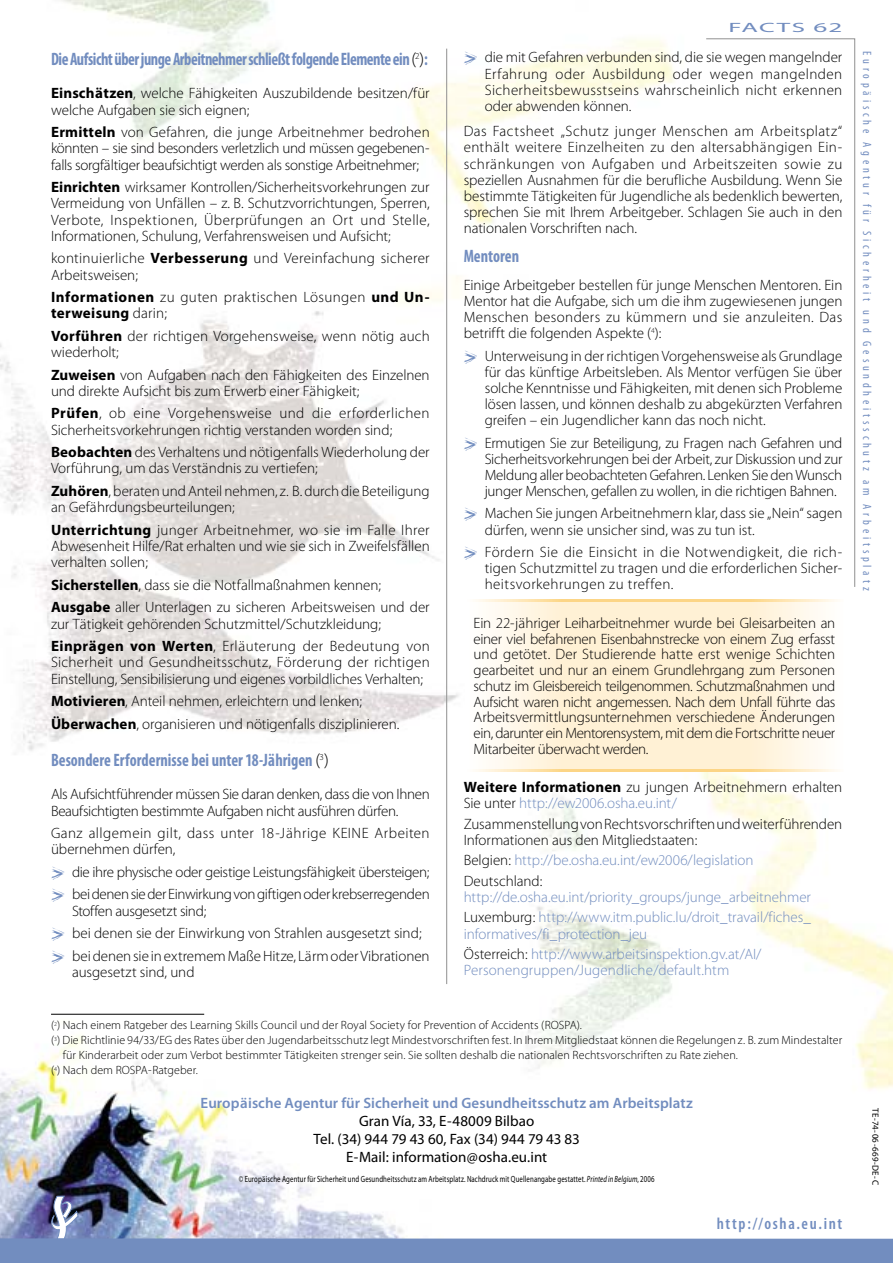
<style>
.page{position:relative;width:893px;height:1263px;background:#fff}
.page>*{position:absolute;margin:0;border:0;box-sizing:border-box;transform-origin:0 0}
.t1{font:700 condensed 18px "Myriad Pro";letter-spacing:-.03em;color:#728dbf;scale:.9 1}
.t2{font:700 condensed 18px "Myriad Pro";color:#728dbf;scale:.9 1}
.t3{font:600 condensed 16.5px "Myriad Pro";letter-spacing:.1em;color:#728dbf}
.t4{font:300 15px/16.2px "Myriad Pro";letter-spacing:-.005em;color:#000}
.t5{font:300 15px/20.4px "Myriad Pro";color:#728dbf}
.t6{font:300 15px/16.2px "Myriad Pro";letter-spacing:.025em;color:#000}
.t7{font:300 15px/16.2px "Myriad Pro";letter-spacing:-.025em;color:#000}
.t8{font:15px/18px "Myriad Pro";color:#000;text-align:center}
.t9{font:300 15px/16.2px "Myriad Pro";letter-spacing:.02em;color:#000}
.t10{font:600 15px "Myriad Pro";color:#728dbf}
.t11{font:13.5px "Myriad Pro";letter-spacing:.035em;color:#728dbf;scale:2 1}
.t12{font:300 12px "Myriad Pro";letter-spacing:.005em;color:#000}
.t13{font:condensed 12px "Myriad Pro";letter-spacing:.31em;color:#728dbf}
.t14{font:9px "Myriad Pro";letter-spacing:.02em;color:#000;scale:.75 1}
.t15{font:9px "Myriad Pro";letter-spacing:.02em;color:#000}
.s1{font-weight:300;font-stretch:normal;color:#000}
.s2{font-weight:700}
.s3{color:#728dbf}
.s4{color:#000}
.s5{font-style:italic}
</style>
<div class="page">
<img style="left:0;top:0;width:892px;height:1196px">
<svg style="left:0;top:1196px;width:892px;height:67px"></svg>
<svg style="left:705px;top:38px;width:150px;height:550px"></svg>
<hr style="left:446px;top:49px;width:1px;height:935px;background:#909090">
<hr style="left:51px;top:1014px;width:153px;height:1px;background:#000">
<svg style="left:465px;top:602px;width:378px;height:167px"></svg>
<svg style="left:465px;top:599px;width:378px;height:3px"></svg>
<svg style="left:465px;top:769px;width:378px;height:2px"></svg>
<p class="t1" style="left:51px;top:52px;width:420px">Die Aufsicht über junge Arbeitnehmer schließt folgende Elemente ein <span class="s1">(</span><sup>2</sup><span class="s1">)</span>:</p>
<p class="t4" style="left:51px;top:87px;width:380px"><span class="s2">Einschätzen</span>, welche Fähigkeiten Auszubildende besitzen/für welche Aufgaben sie sich eignen;</p>
<p class="t4" style="left:51px;top:125px;width:380px;text-align:justify"><span class="s2">Ermitteln</span> von Gefahren, die junge Arbeitnehmer bedrohen könnten – sie sind besonders verletzlich und müssen gegebenen&shy;falls sorgfältiger beaufsichtigt werden als sonstige Arbeitnehmer;</p>
<p class="t4" style="left:51px;top:180px;width:380px;text-align:justify"><span class="s2">Einrichten</span> wirksamer Kontrollen/Sicherheitsvorkehrungen zur Vermeidung von Unfällen – z. B. Schutzvorrichtungen, Sperren, Verbote, Inspektionen, Überprüfungen an Ort und Stelle, Informationen, Schulung, Verfahrensweisen und Aufsicht;</p>
<p class="t9" style="left:51px;top:252px;width:380px">kontinuierliche <span class="s2">Verbesserung</span> und Vereinfachung sicherer<br>Arbeitsweisen;</p>
<p class="t6" style="left:51px;top:290px;width:380px"><span class="s2">Informationen</span> zu guten praktischen Lösungen <span class="s2">und Un&shy;terweisung</span> darin;</p>
<p class="t4" style="left:51px;top:329px;width:380px"><span class="s2">Vorführen</span> der richtigen Vorgehensweise, wenn nötig auch wiederholt;</p>
<p class="t4" style="left:51px;top:368px;width:380px"><span class="s2">Zuweisen</span> von Aufgaben nach den Fähigkeiten des Einzelnen und direkte Aufsicht bis zum Erwerb einer Fähigkeit;</p>
<p class="t4" style="left:51px;top:407px;width:380px"><span class="s2">Prüfen</span>, ob eine Vorgehensweise und die erforderlichen<br>Sicherheitsvorkehrungen richtig verstanden worden sind;</p>
<p class="t4" style="left:51px;top:446px;width:380px"><span class="s2">Beobachten</span> des Verhaltens und nötigenfalls Wiederholung der<br>Vorführung, um das Verständnis zu vertiefen;</p>
<p class="t4" style="left:51px;top:484px;width:380px"><span class="s2">Zuhören</span>, beraten und Anteil nehmen, z. B. durch die Beteiligung an Gefährdungsbeurteilungen;</p>
<p class="t4" style="left:51px;top:523px;width:380px;text-align:justify"><span class="s2">Unterrichtung</span> junger Arbeitnehmer, wo sie im Falle Ihrer Abwesenheit Hilfe/Rat erhalten und wie sie sich in Zweifelsfällen verhalten sollen;</p>
<p class="t4" style="left:51px;top:575px;width:380px;line-height:22.6px"><span class="s2">Sicherstellen</span>, dass sie die Notfallmaßnahmen kennen;<br><span class="s2">Ausgabe</span> aller Unterlagen zu sicheren Arbeitsweisen und der</p>
<p class="t4" style="left:51px;top:614px;width:380px;line-height:22.6px">zur Tätigkeit gehörenden Schutzmittel/Schutzkleidung;<br><span class="s2">Einprägen von Werten</span>, Erläuterung der Bedeutung von</p>
<p class="t4" style="left:51px;top:656px;width:380px">Sicherheit und Gesundheitsschutz, Förderung der richtigen<br>Einstellung, Sensibilisierung und eigenes vorbildliches Verhalten;</p>
<p class="t4" style="left:51px;top:691px;width:350px;line-height:22.6px"><span class="s2">Motivieren</span>, Anteil nehmen, erleichtern und lenken;<br><span class="s2">Überwachen</span>, organisieren und nötigenfalls disziplinieren.</p>
<p class="t2" style="left:51px;top:753px;width:310px">Besondere Erfordernisse bei unter 18-Jährigen <span class="s1">(</span><sup>3</sup><span class="s1">)</span></p>
<p class="t7" style="left:51px;top:788px;width:380px">Als Aufsichtführender müssen Sie daran denken, dass die von Ihnen<br>Beaufsichtigten bestimmte Aufgaben nicht ausführen dürfen.</p>
<p class="t6" style="left:51px;top:826px;width:380px">Ganz allgemein gilt, dass unter 18-Jährige KEINE Arbeiten übernehmen dürfen,</p>
<p class="t4" style="left:51px;top:862px;width:380px;line-height:22.6px"><sub>&gt;</sub> die ihre physische oder geistige Leistungsfähigkeit übersteigen; <sub>&gt;</sub> bei denen sie der Einwirkung von giftigen oder krebserregenden</p>
<p class="t4" style="left:51px;top:901px;width:380px;line-height:22.6px;text-indent:21px">Stoffen ausgesetzt sind;<br><sub>&gt;</sub> bei denen sie der Einwirkung von Strahlen ausgesetzt sind; <sub>&gt;</sub> bei denen sie in extremem Maße Hitze, Lärm oder Vibrationen</p>
<p class="t4" style="left:72px;top:965px;width:124px">ausgesetzt sind, und</p>
<p class="t11" style="left:728px;top:22px;width:58px">FACTS 62</p>
<p class="t4" style="left:484px;top:51px;width:359px;text-align:justify;text-indent:-21px"><sub>&gt;</sub> die mit Gefahren verbunden sind, die sie wegen mangelnder Erfahrung oder Ausbildung oder wegen mangelnden Sicherheitsbewusstseins wahrscheinlich nicht erkennen oder abwenden können.</p>
<p class="t4" style="left:463px;top:125px;width:380px;text-align:justify">Das Factsheet „Schutz junger Menschen am Arbeitsplatz“ enthält weitere Einzelheiten zu den altersabhängigen Ein&shy;schränkungen von Aufgaben und Arbeitszeiten sowie zu speziellen Ausnahmen für die berufliche Ausbildung. Wenn Sie bestimmte Tätigkeiten für Jugendliche als bedenklich bewerten, sprechen Sie mit Ihrem Arbeitgeber. Schlagen Sie auch in den nationalen Vorschriften nach.</p>
<p class="t2" style="left:463px;top:250px;width:63px">Mentoren</p>
<p class="t4" style="left:463px;top:278px;width:380px;text-align:justify">Einige Arbeitgeber bestellen für junge Menschen Mentoren. Ein Mentor hat die Aufgabe, sich um die ihm zugewiesenen jungen Menschen besonders zu kümmern und sie anzuleiten. Das betrifft die folgenden Aspekte (<sup>4</sup>):</p>
<p class="t4" style="left:484px;top:349px;width:359px;text-align:justify;text-indent:-21px"><sub>&gt;</sub> Unterweisung in der richtigen Vorgehensweise als Grundlage für das künftige Arbeitsleben. Als Mentor verfügen Sie über solche Kenntnisse und Fähigkeiten, mit denen sich Probleme lösen lassen, und können deshalb zu abgekürzten Verfahren greifen – ein Jugendlicher kann das noch nicht.</p>
<p class="t4" style="left:484px;top:436px;width:359px;text-align:justify;text-indent:-21px"><sub>&gt;</sub> Ermutigen Sie zur Beteiligung, zu Fragen nach Gefahren und Sicherheitsvorkehrungen bei der Arbeit, zur Diskussion und zur Meldung aller beobachteten Gefahren. Lenken Sie den Wunsch junger Menschen, gefallen zu wollen, in die richtigen Bahnen.</p>
<p class="t4" style="left:484px;top:507px;width:359px;text-indent:-21px"><sub>&gt;</sub> Machen Sie jungen Arbeitnehmern klar, dass sie „Nein“ sagen dürfen, wenn sie unsicher sind, was zu tun ist.</p>
<p class="t4" style="left:484px;top:545px;width:359px;text-align:justify;text-indent:-21px"><sub>&gt;</sub> Fördern Sie die Einsicht in die Notwendigkeit, die rich&shy;tigen Schutzmittel zu tragen und die erforderlichen Sicher&shy;heitsvorkehrungen zu treffen.</p>
<p class="t4" style="left:473px;top:616px;width:363px;line-height:15.8px;text-align:justify">Ein 22-jähriger Leiharbeitnehmer wurde bei Gleisarbeiten an einer viel befahrenen Eisenbahnstrecke von einem Zug erfasst und getötet. Der Studierende hatte erst wenige Schichten gearbeitet und nur an einem Grundlehrgang zum Personen schutz im Gleisbereich teilgenommen. Schutzmaßnahmen und Aufsicht waren nicht angemessen. Nach dem Unfall führte das Arbeitsvermittlungsunternehmen verschiedene Änderungen ein, darunter ein Mentorensystem, mit dem die Fortschritte neuer Mitarbeiter überwacht werden.</p>
<p class="t4" style="left:463px;top:780px;width:380px"><span class="s2">Weitere Informationen</span> zu jungen Arbeitnehmern erhalten<br>Sie unter <span class="s3">http://ew2006.osha.eu.int/</span></p>
<p class="t4" style="left:463px;top:817px;width:380px">Zusammenstellung von Rechtsvorschriften und weiterführenden<br>Informationen aus den Mitgliedstaaten:</p>
<p class="t5" style="left:463px;top:851px;width:291px"><span class="s4">Belgien:</span> http://be.osha.eu.int/ew2006/legislation<br><span class="s4">Deutschland:</span></p>
<p class="t5" style="left:463px;top:888px;width:349px">http://de.osha.eu.int/priority_groups/junge_arbeitnehmer<br><span class="s4">Luxemburg:</span> http://www.itm.public.lu/droit_travail/fiches_</p>
<p class="t5" style="left:463px;top:925px;width:299px">informatives/fi_protection_jeu<br><span class="s4">Österreich:</span> http://www.arbeitsinspektion.gv.at/AI/</p>
<p class="t5" style="left:463px;top:961px;width:267px">Personengruppen/Jugendliche/default.htm</p>
<p class="t12" style="left:51px;top:1021px;width:532px">(<sup>2</sup>) Nach einem Ratgeber des Learning Skills Council und der Royal Society for Prevention of Accidents (ROSPA).</p>
<p class="t12" style="left:51px;top:1036px;width:792px">(<sup>3</sup>) Die Richtlinie 94/33/EG des Rates über den Jugendarbeitsschutz legt Mindestvorschriften fest. In Ihrem Mitgliedstaat können die Regelungen z. B. zum Mindestalter</p>
<p class="t12" style="left:63px;top:1051px;width:676px">für Kinderarbeit oder zum Verbot bestimmter Tätigkeiten strenger sein. Sie sollten deshalb die nationalen Rechtsvorschriften zu Rate ziehen.</p>
<p class="t12" style="left:51px;top:1066px;width:148px">(<sup>4</sup>) Nach dem ROSPA-Ratgeber.</p>
<p class="t10" style="left:200px;top:1098px;width:493px">Europäische Agentur für Sicherheit und Gesundheitsschutz am Arbeitsplatz</p>
<p class="t8" style="left:313px;top:1114px;width:268px">Gran Vía, 33, E-48009 Bilbao<br>Tel. (34) 944 79 43 60, Fax (34) 944 79 43 83<br>E-Mail: information@osha.eu.int</p>
<p class="t14" style="left:239px;top:1175px;width:556px">© Europäische Agentur für Sicherheit und Gesundheitsschutz am Arbeitsplatz. Nachdruck mit Quellenangabe gestattet. <span class="s5">Printed in Belgium</span>, 2006</p>
<p class="t3" style="left:716px;top:1217px;width:127px">http://osha.eu.int</p>
<p class="t13" style="left:871px;top:51px;width:541px;rotate:90deg">Europäische Agentur für Sicherheit und Gesundheitsschutz am Arbeitsplatz</p>
<p class="t15" style="left:878px;top:1108px;width:78px;rotate:90deg">TE-74-06-669-DE-C</p>
</div>
